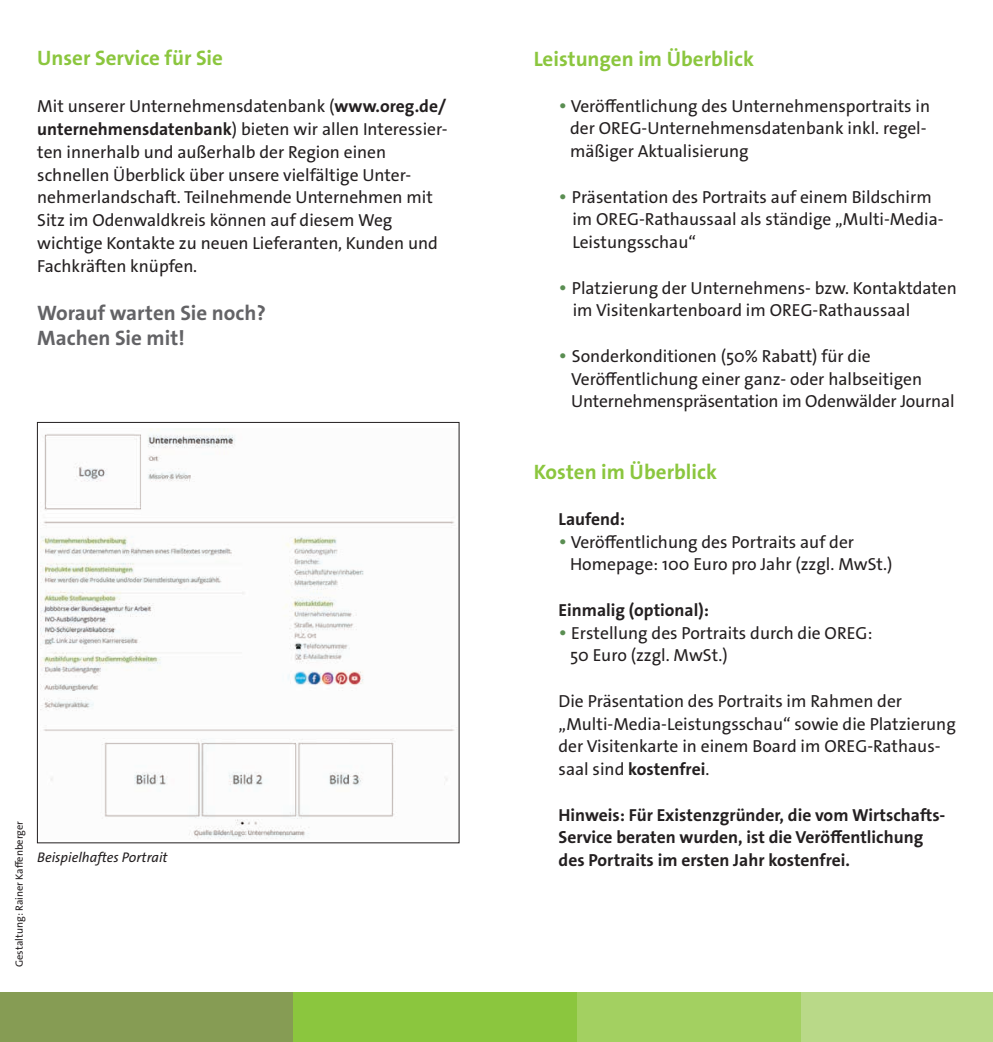
<style>
.page{position:relative;width:993px;height:1042px;background:#fff}
.page>*{position:absolute;margin:0;border:0;box-sizing:border-box;transform-origin:0 0}
.t1{font:700 21px "The Sans Os F";color:#8bc63e}
.t2{font:700 21px/25.2px "The Sans Os F";color:#636366}
.t3{font:17.5px/22.8px "The Sans Os F";color:#231f20}
.t4{font:700 17.5px/22.8px "The Sans Os F";color:#231f20}
.t5{font:italic 14px "The Sans Os F";color:#231f20}
.t6{font:10.5px "The Sans Os F";color:#231f20}
.s1{font-weight:700}
.s2{font-size:21px;color:#5a8e52}
</style>
<div class="page">
<div style="left:0;top:992px;width:297px;height:50px;background:#869c54"></div>
<div style="left:767px;top:992px;width:225px;height:50px;background:#b9d988"></div>
<div style="left:544px;top:992px;width:256px;height:50px;background:#a3d061"></div>
<div style="left:293px;top:992px;width:283px;height:50px;background:#8bc63e"></div>
<img style="left:40px;top:428px;width:417px;height:411px">
<p class="t1" style="left:37px;top:45px;width:187px">Unser Service für Sie</p>
<p class="t3" style="left:37px;top:97px;width:412px">Mit unserer Unternehmensdatenbank (<span class="s1">www.oreg.de/ unternehmensdatenbank</span>) bieten wir allen Interessier&shy;ten innerhalb und außerhalb der Region einen schnellen Überblick über unsere vielfältige Unter&shy;nehmerlandschaft. Teilnehmende Unternehmen mit Sitz im Odenwaldkreis können auf diesem Weg wichtige Kontakte zu neuen Lieferanten, Kunden und Fachkräften knüpfen.</p>
<p class="t2" style="left:37px;top:300px;width:230px">Worauf warten Sie noch?<br>Machen Sie mit!</p>
<p class="t1" style="left:533px;top:46px;width:222px">Leistungen im Überblick</p>
<p class="t3" style="left:570px;top:96px;width:361px;text-indent:-11px"><span class="s2">•</span> Veröffentlichung des Unternehmensportraits in der OREG-Unternehmensdatenbank inkl. regel&shy;mäßiger Aktualisierung</p>
<p class="t3" style="left:572px;top:187px;width:372px;text-indent:-14px"><span class="s2">•</span> Präsentation des Portraits auf einem Bildschirm im OREG-Rathaussaal als ständige „Multi-Media-<br>Leistungsschau“</p>
<p class="t3" style="left:572px;top:278px;width:385px;text-indent:-14px"><span class="s2">•</span> Platzierung der Unternehmens- bzw. Kontaktdaten im Visitenkartenboard im OREG-Rathaussaal</p>
<p class="t3" style="left:571px;top:346px;width:385px;text-indent:-12px"><span class="s2">•</span> Sonderkonditionen (50% Rabatt) für die<br>Veröffentlichung einer ganz- oder halbseitigen<br>Unternehmenspräsentation im Odenwälder Journal</p>
<p class="t6" style="left:12px;top:967px;width:148px;rotate:-90deg">Gestaltung: Rainer Kaffenberger</p>
<p class="t1" style="left:533px;top:459px;width:185px">Kosten im Überblick</p>
<p class="t4" style="left:558px;top:507px;width:68px">Laufend:</p>
<p class="t3" style="left:570px;top:532px;width:324px;text-indent:-11px"><span class="s2">•</span> Veröffentlichung des Portraits auf der<br>Homepage: 100 Euro pro Jahr (zzgl. MwSt.)</p>
<p class="t4" style="left:558px;top:598px;width:152px">Einmalig (optional):</p>
<p class="t3" style="left:570px;top:623px;width:304px;text-indent:-11px"><span class="s2">•</span> Erstellung des Portraits durch die OREG:<br>50 Euro (zzgl. MwSt.)</p>
<p class="t3" style="left:558px;top:691px;width:398px">Die Präsentation des Portraits im Rahmen der „Multi-Media-Leistungsschau“ sowie die Platzierung der Visitenkarte in einem Board im OREG-Rathaus&shy;saal sind <span class="s1">kostenfrei</span>.</p>
<p class="t4" style="left:558px;top:803px;width:388px">Hinweis: Für Existenzgründer, die vom Wirtschafts-<br>Service beraten wurden, ist die Veröffentlichung</p>
<p class="t5" style="left:37px;top:848px;width:132px">Beispielhaftes Portrait</p>
<p class="t4" style="left:558px;top:849px;width:293px">des Portraits im ersten Jahr kostenfrei.</p>
</div>
